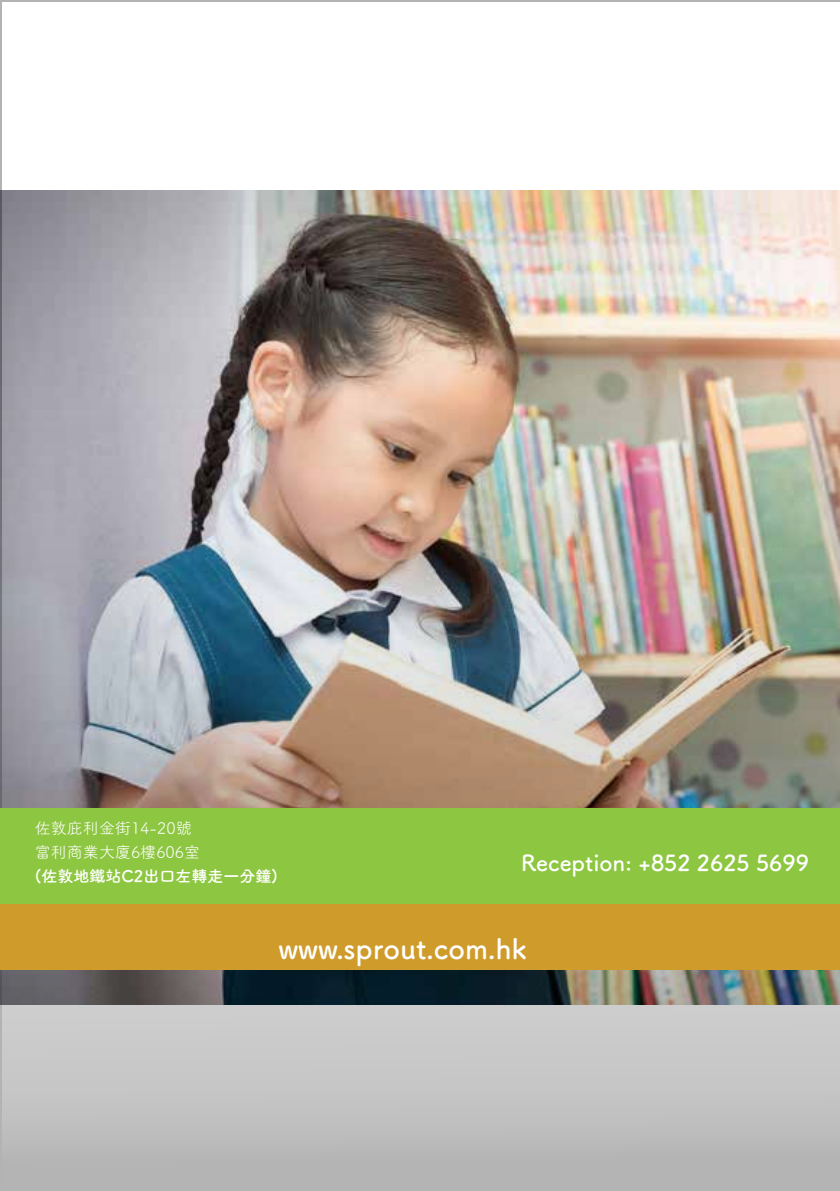
<style>
.page{position:relative;width:840px;height:1191px;background:#fff}
.page>*{position:absolute;margin:0;border:0;box-sizing:border-box;transform-origin:0 0}
.t1{font:700 28px "Tsuku A Rd Gothic";color:#fff}
.t2{font:700 22px "Tsuku A Rd Gothic";color:#fff}
.t3{font:16px/24px "Tsuku A Rd Gothic";color:#fff}
.t4{font:700 16px "Tsuku A Rd Gothic";color:#fff}
</style>
<div class="page">
<img style="left:0;top:0;width:839px;height:1191px">
<div style="left:0;top:876px;width:839px;height:94px;background:#cf9b2b"></div>
<div style="left:0;top:808px;width:839px;height:95px;background:#8dc640"></div>
<p class="t3" style="left:35px;top:815px;width:167px">佐敦庇利金街14-20號富利商業大廈6樓606室</p>
<p class="t4" style="left:35px;top:863px;width:244px">(佐敦地鐵站C2出口左轉走一分鐘)</p>
<h2 class="t2" style="left:520px;top:845px;width:289px">Reception: +852 2625 5699</h2>
<h1 class="t1" style="left:278px;top:926px;width:250px">www.sprout.com.hk</h1>
</div>
